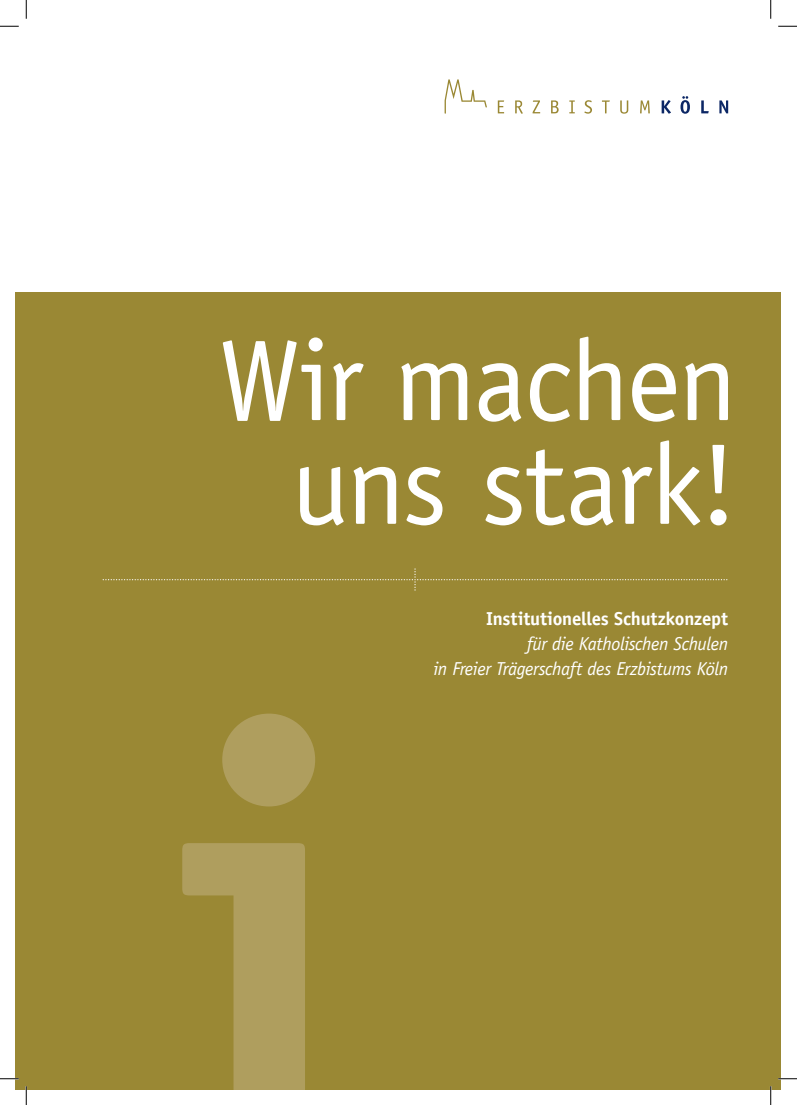
<style>
.page{position:relative;width:797px;height:1105px;background:#fff}
.page>*{position:absolute;margin:0;border:0;box-sizing:border-box;transform-origin:0 0}
.t1{font:115.25px/103.8px "Officina Sans Std";letter-spacing:-.025em;color:#fff;text-align:right}
.t2{font:italic 18.75px/25px "Officina Sans Std";letter-spacing:-.02em;color:#fff;text-align:right}
.t3{font:700 18.75px "Officina Sans Std";letter-spacing:-.01em;color:#fff}
</style>
<div class="page">
<div style="left:16px;top:292px;width:765px;height:797px;background:#9a8834"></div>
<svg style="left:182px;top:714px;width:133px;height:375px;fill:#af9e5e"></svg>
<svg style="left:103px;top:568px;width:624px;height:23px"></svg>
<svg style="left:661px;top:100px;width:10px;height:14px"></svg>
<svg style="left:680px;top:96px;width:10px;height:18px"></svg>
<svg style="left:701px;top:100px;width:7px;height:13px"></svg>
<svg style="left:719px;top:100px;width:9px;height:13px"></svg>
<svg style="left:498px;top:100px;width:6px;height:13px"></svg>
<svg style="left:515px;top:100px;width:8px;height:14px"></svg>
<svg style="left:532px;top:100px;width:8px;height:13px"></svg>
<svg style="left:551px;top:100px;width:7px;height:13px"></svg>
<svg style="left:569px;top:100px;width:5px;height:13px"></svg>
<svg style="left:584px;top:100px;width:8px;height:14px"></svg>
<svg style="left:602px;top:100px;width:8px;height:13px"></svg>
<svg style="left:620px;top:100px;width:8px;height:14px"></svg>
<svg style="left:640px;top:100px;width:10px;height:13px"></svg>
<svg style="left:444px;top:79px;width:43px;height:35px"></svg>
<svg style="left:0;top:25px;width:19px;height:2px"></svg>
<svg style="left:778px;top:25px;width:19px;height:2px"></svg>
<svg style="left:0;top:1078px;width:19px;height:1px"></svg>
<svg style="left:778px;top:1078px;width:19px;height:1px"></svg>
<svg style="left:25px;top:0;width:2px;height:19px"></svg>
<svg style="left:25px;top:1086px;width:2px;height:19px"></svg>
<svg style="left:770px;top:0;width:1px;height:19px"></svg>
<svg style="left:770px;top:1086px;width:1px;height:19px"></svg>
<h1 class="t1" style="left:203px;top:324px;width:145px">Wir</h1>
<h1 class="t1" style="left:219px;top:329px;width:520px">Wir machen uns stark!</h1>
<p class="t3" style="left:486px;top:606px;width:243px">Institutionelles Schutzkonzept</p>
<p class="t2" style="left:433px;top:631px;width:296px">für die Katholischen Schulen<br>in Freier Trägerschaft des Erzbistums Köln</p>
</div>
